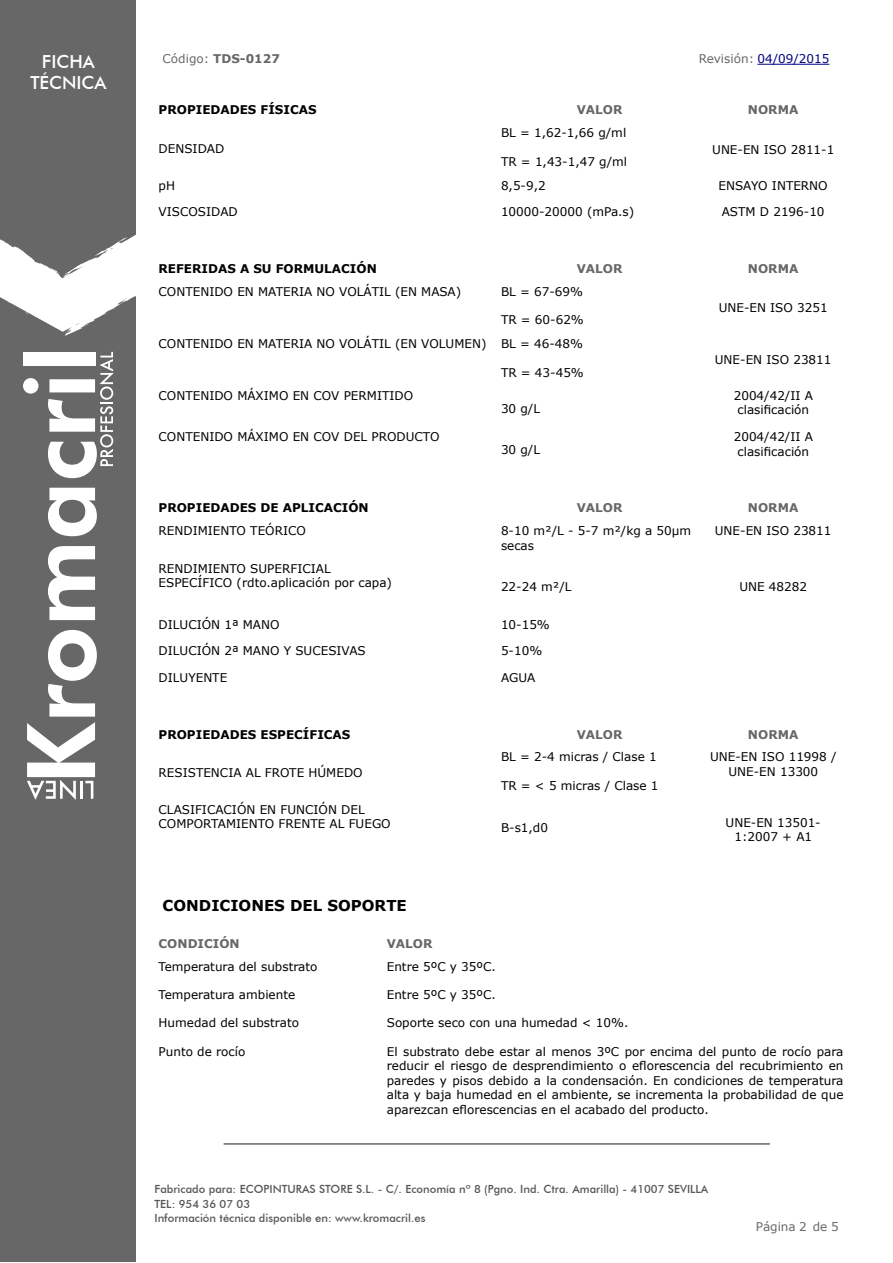
<style>
.page{position:relative;width:893px;height:1263px;background:#fff}
.page>*{position:absolute;margin:0;border:0;box-sizing:border-box;transform-origin:0 0}
.t1{font:500 18px/21.6px "Futura BT";color:#fff;text-align:center}
.t2{font:700 15px "Verdana";color:#000}
.t3{font:12px/14.4px "Verdana";color:#000;text-align:center}
.t4{font:700 12px "Verdana";color:#000}
.t5{font:700 12px "Verdana";color:#676767}
.t6{font:12px "Verdana";color:#00007f}
.t7{font:12px "Verdana";color:#676767}
.t8{font:500 11.25px/14.4px "Futura BT";color:#575756}
.s1{font-weight:400}
.s2{color:#676767}
</style>
<div class="page">
<div style="left:1px;top:1px;width:135px;height:1261px;background:#676767"></div>
<svg style="left:48px;top:546px;width:47px;height:74px"></svg>
<svg style="left:48px;top:488px;width:49px;height:48px"></svg>
<svg style="left:23px;top:352px;width:91px;height:126px"></svg>
<svg style="left:27px;top:630px;width:70px;height:170px"></svg>
<svg style="left:0;top:191px;width:136px;height:145px"></svg>
<hr style="left:224px;top:1143px;width:546px;height:2px;background:#676767">
<hr style="left:757px;top:64px;width:72px;height:1px;background:#00007f">
<h1 class="t1" style="left:30px;top:50px;width:78px">FICHA<br>TÉCNICA</h1>
<p class="t5" style="left:163px;top:51px;width:119px"><span class="s1">Código:</span> TDS-0127</p>
<p class="t6" style="left:699px;top:51px;width:132px"><span class="s2">Revisión:</span> 04/09/2015</p>
<p class="t4" style="left:159px;top:102px;width:159px">PROPIEDADES FÍSICAS</p>
<p class="t5" style="left:577px;top:102px;width:47px">VALOR</p>
<p class="t5" style="left:748px;top:102px;width:52px">NORMA</p>
<p class="t3" style="left:159px;top:141px;width:67px">DENSIDAD</p>
<p class="t3" style="left:501px;top:126px;width:127px">BL = 1,62-1,66 g/ml</p>
<p class="t3" style="left:501px;top:155px;width:128px">TR = 1,43-1,47 g/ml</p>
<p class="t3" style="left:712px;top:143px;width:124px">UNE-EN ISO 2811-1</p>
<p class="t3" style="left:159px;top:178px;width:18px">pH</p>
<p class="t3" style="left:501px;top:178px;width:46px">8,5-9,2</p>
<p class="t3" style="left:719px;top:178px;width:111px">ENSAYO INTERNO</p>
<p class="t3" style="left:159px;top:205px;width:81px">VISCOSIDAD</p>
<p class="t3" style="left:501px;top:205px;width:135px">10000-20000 (mPa.s)</p>
<p class="t3" style="left:722px;top:205px;width:104px">ASTM D 2196-10</p>
<p class="t4" style="left:159px;top:260px;width:220px">REFERIDAS A SU FORMULACIÓN</p>
<p class="t5" style="left:577px;top:260px;width:47px">VALOR</p>
<p class="t5" style="left:748px;top:260px;width:52px">NORMA</p>
<p class="t3" style="left:159px;top:284px;width:304px">CONTENIDO EN MATERIA NO VOLÁTIL (EN MASA)</p>
<p class="t3" style="left:501px;top:284px;width:84px">BL = 67-69%</p>
<p class="t3" style="left:501px;top:313px;width:84px">TR = 60-62%</p>
<p class="t3" style="left:719px;top:301px;width:111px">UNE-EN ISO 3251</p>
<p class="t3" style="left:159px;top:336px;width:426px">CONTENIDO EN MATERIA NO VOLÁTIL (EN VOLUMEN) BL = 46-48%</p>
<p class="t3" style="left:501px;top:365px;width:84px">TR = 43-45%</p>
<p class="t3" style="left:159px;top:389px;width:256px">CONTENIDO MÁXIMO EN COV PERMITIDO</p>
<p class="t3" style="left:159px;top:430px;width:282px">CONTENIDO MÁXIMO EN COV DEL PRODUCTO</p>
<p class="t3" style="left:501px;top:402px;width:41px">30 g/L</p>
<p class="t3" style="left:501px;top:443px;width:41px">30 g/L</p>
<p class="t3" style="left:715px;top:353px;width:118px">UNE-EN ISO 23811</p>
<p class="t3" style="left:734px;top:388px;width:81px">2004/42/II A clasificación</p>
<p class="t3" style="left:734px;top:430px;width:81px">2004/42/II A clasificación</p>
<p class="t4" style="left:159px;top:500px;width:212px">PROPIEDADES DE APLICACIÓN</p>
<p class="t5" style="left:577px;top:500px;width:47px">VALOR</p>
<p class="t5" style="left:748px;top:500px;width:52px">NORMA</p>
<p class="t3" style="left:159px;top:524px;width:149px">RENDIMIENTO TEÓRICO</p>
<p class="t3" style="left:501px;top:524px;width:192px;text-align:left">8-10 m²/L - 5-7 m²/kg a 50µm secas</p>
<p class="t3" style="left:715px;top:524px;width:118px">UNE-EN ISO 23811</p>
<p class="t3" style="left:159px;top:561px;width:235px;text-align:left">RENDIMIENTO SUPERFICIAL<br>ESPECÍFICO (rdto.aplicación por capa)</p>
<p class="t3" style="left:501px;top:579px;width:72px">22-24 m²/L</p>
<p class="t3" style="left:739px;top:579px;width:69px">UNE 48282</p>
<p class="t3" style="left:159px;top:617px;width:122px">DILUCIÓN 1ª MANO</p>
<p class="t3" style="left:501px;top:617px;width:50px">10-15%</p>
<p class="t3" style="left:159px;top:644px;width:209px">DILUCIÓN 2ª MANO Y SUCESIVAS</p>
<p class="t3" style="left:501px;top:644px;width:43px">5-10%</p>
<p class="t3" style="left:159px;top:671px;width:70px">DILUYENTE</p>
<p class="t3" style="left:501px;top:671px;width:36px">AGUA</p>
<p class="t4" style="left:159px;top:726px;width:193px">PROPIEDADES ESPECÍFICAS</p>
<p class="t5" style="left:577px;top:726px;width:47px">VALOR</p>
<p class="t5" style="left:748px;top:726px;width:52px">NORMA</p>
<p class="t3" style="left:159px;top:766px;width:206px">RESISTENCIA AL FROTE HÚMEDO</p>
<p class="t3" style="left:501px;top:750px;width:157px">BL = 2-4 micras / Clase 1</p>
<p class="t3" style="left:501px;top:779px;width:159px">TR = &lt; 5 micras / Clase 1</p>
<p class="t3" style="left:710px;top:750px;width:128px">UNE-EN ISO 11998 /<br>UNE-EN 13300</p>
<p class="t3" style="left:159px;top:802px;width:234px;text-align:left">CLASIFICACIÓN EN FUNCIÓN DEL<br>COMPORTAMIENTO FRENTE AL FUEGO</p>
<p class="t3" style="left:501px;top:820px;width:49px">B-s1,d0</p>
<p class="t3" style="left:726px;top:815px;width:97px">UNE-EN 13501-<br>1:2007 + A1</p>
<p class="t2" style="left:163px;top:896px;width:246px">CONDICIONES DEL SOPORTE</p>
<p class="t5" style="left:159px;top:935px;width:83px">CONDICIÓN</p>
<p class="t5" style="left:387px;top:935px;width:47px">VALOR</p>
<p class="t3" style="left:159px;top:959px;width:160px">Temperatura del substrato</p>
<p class="t3" style="left:387px;top:959px;width:111px">Entre 5ºC y 35ºC.</p>
<p class="t3" style="left:159px;top:988px;width:138px">Temperatura ambiente</p>
<p class="t3" style="left:387px;top:988px;width:111px">Entre 5ºC y 35ºC.</p>
<p class="t3" style="left:159px;top:1016px;width:142px">Humedad del substrato</p>
<p class="t3" style="left:387px;top:1016px;width:243px">Soporte seco con una humedad &lt; 10%.</p>
<p class="t3" style="left:159px;top:1044px;width:88px">Punto de rocío</p>
<p class="t3" style="left:387px;top:1044px;width:458px;text-align:justify">El substrato debe estar al menos 3ºC por encima del punto de rocío para reducir el riesgo de desprendimiento o eflorescencia del recubrimiento en paredes y pisos debido a la condensación. En condiciones de temperatura alta y baja humedad en el ambiente, se incrementa la probabilidad de que aparezcan eflorescencias en el acabado del producto.</p>
<p class="t8" style="left:154px;top:1182px;width:555px">Fabricado para: ECOPINTURAS STORE S.L. - C/. Economía nº 8 (Pgno. Ind. Ctra. Amarilla) - 41007 SEVILLA<br>TEL: 954 36 07 03<br>Información técnica disponible en: www.kromacril.es</p>
<p class="t7" style="left:756px;top:1218px;width:52px">Página 2</p>
<p class="t7" style="left:813px;top:1218px;width:28px">de 5</p>
</div>
